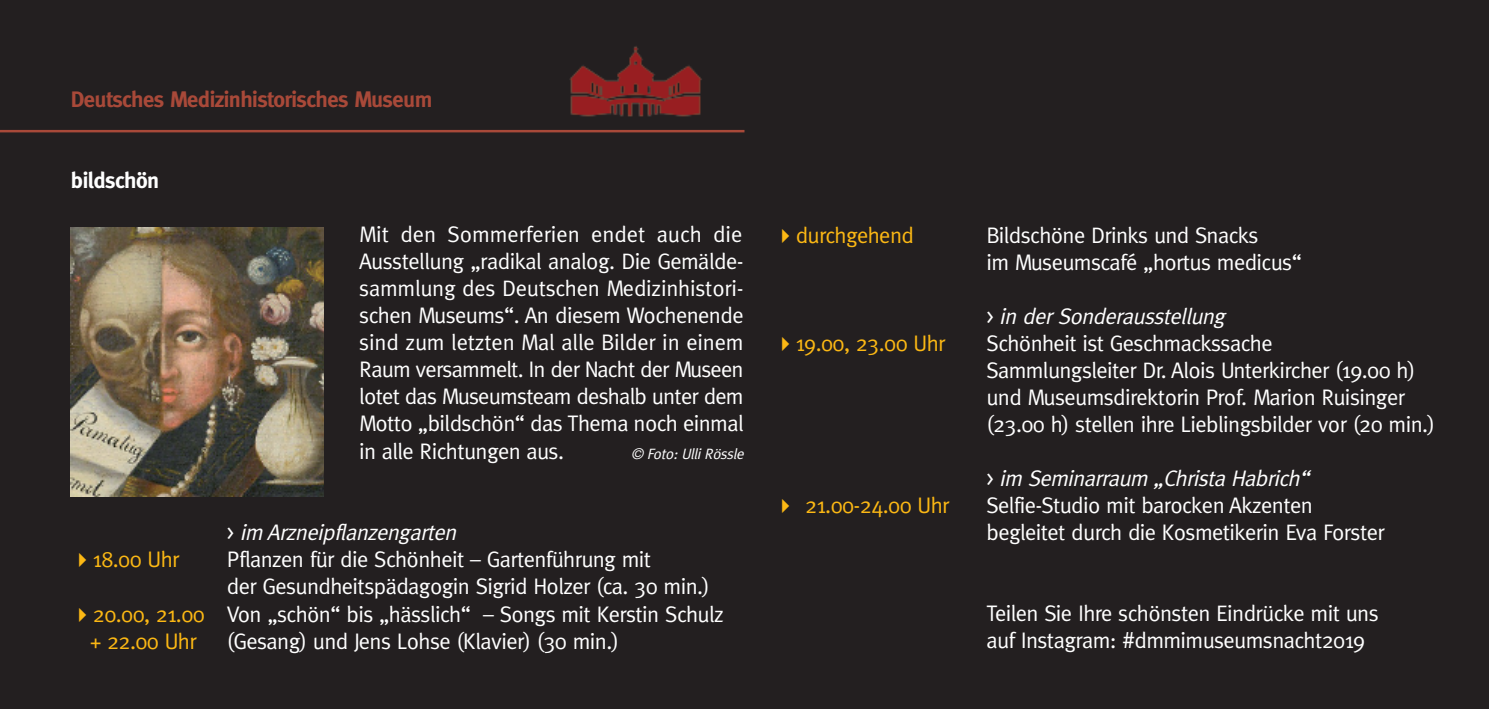
<style>
.page{position:relative;width:1489px;height:709px;background:#fff}
.page>*{position:absolute;margin:0;border:0;box-sizing:border-box;transform-origin:0 0}
.t1{font:22.5px/27px "Meta";letter-spacing:-.025em;color:#fff}
.t2{font:italic 22.5px "Meta";color:#fff}
.t3{font:22.5px "Meta";letter-spacing:-.025em;color:#fcb814}
.t4{font:700 22.5px "Meta";letter-spacing:-.025em;color:#a84939}
.t5{font:700 22.5px "Meta";letter-spacing:-.025em;color:#fff}
.t6{font:italic 15px "Meta";color:#fff}
.s1{font-style:normal}
.s2{color:#fcb814}
</style>
<div class="page">
<div style="left:0;top:0;width:1488px;height:709px;background:#231f20"></div>
<img style="left:569px;top:46px;width:133px;height:71px">
<hr style="left:0;top:130px;width:744px;height:2px;background:#a84939">
<img style="left:71px;top:228px;width:253px;height:268px">
<p class="t4" style="left:71px;top:86px;width:363px">Deutsches Medizinhistorisches Museum</p>
<p class="t5" style="left:71px;top:167px;width:90px">bildschön</p>
<p class="t1" style="left:359px;top:221px;width:386px;text-align:justify">Mit den Sommerferien endet auch die Ausstellung „radikal analog. Die Gemälde&shy;sammlung des Deutschen Medizinhistori&shy;schen Museums“. An diesem Wochenende sind zum letzten Mal alle Bilder in einem Raum versammelt. In der Nacht der Museen lotet das Museumsteam deshalb unter dem Motto „bildschön“ das Thema noch einmal in alle Richtungen aus.</p>
<p class="t6" style="left:631px;top:444px;width:116px">© Foto: Ulli Rössle</p>
<p class="t2" style="left:227px;top:519px;width:234px"><span class="s1">&gt;</span> im Arzneipflanzengarten</p>
<p class="t3" style="left:93px;top:546px;width:88px">18.00 Uhr</p>
<p class="t1" style="left:227px;top:546px;width:426px">Pflanzen für die Schönheit – Gartenführung mit</p>
<p class="t1" style="left:227px;top:573px;width:484px">der Gesundheitspädagogin Sigrid Holzer (ca. 30 min.)</p>
<p class="t1" style="left:93px;top:600px;width:632px"><span class="s2">20.00, 21.00</span> Von „schön“ bis „hässlich“ – Songs mit Kerstin Schulz</p>
<p class="t3" style="left:90px;top:628px;width:108px">+ 22.00 Uhr</p>
<p class="t1" style="left:227px;top:627px;width:393px">(Gesang) und Jens Lohse (Klavier) (30 min.)</p>
<p class="t3" style="left:795px;top:222px;width:120px">durchgehend</p>
<p class="t1" style="left:986px;top:221px;width:317px">Bildschöne Drinks und Snacks<br>im Museumscafé „hortus medicus“</p>
<p class="t2" style="left:986px;top:303px;width:243px"><span class="s1">&gt;</span> in der Sonderausstellung</p>
<p class="t3" style="left:795px;top:330px;width:151px">19.00, 23.00 Uhr</p>
<p class="t1" style="left:986px;top:329px;width:450px">Schönheit ist Geschmackssache<br>Sammlungsleiter Dr. Alois Unterkircher (19.00 h) und Museumsdirektorin Prof. Marion Ruisinger (23.00 h) stellen ihre Lieblingsbilder vor (20 min.)</p>
<p class="t2" style="left:986px;top:465px;width:328px"><span class="s1">&gt;</span> im Seminarraum „Christa Habrich“</p>
<p class="t3" style="left:805px;top:492px;width:146px">21.00-24.00 Uhr</p>
<p class="t1" style="left:986px;top:492px;width:399px">Selfie-Studio mit barocken Akzenten begleitet durch die Kosmetikerin Eva Forster</p>
<p class="t1" style="left:986px;top:600px;width:394px">Teilen Sie Ihre schönsten Eindrücke mit uns auf Instagram: #dmmimuseumsnacht2019</p>
</div>
